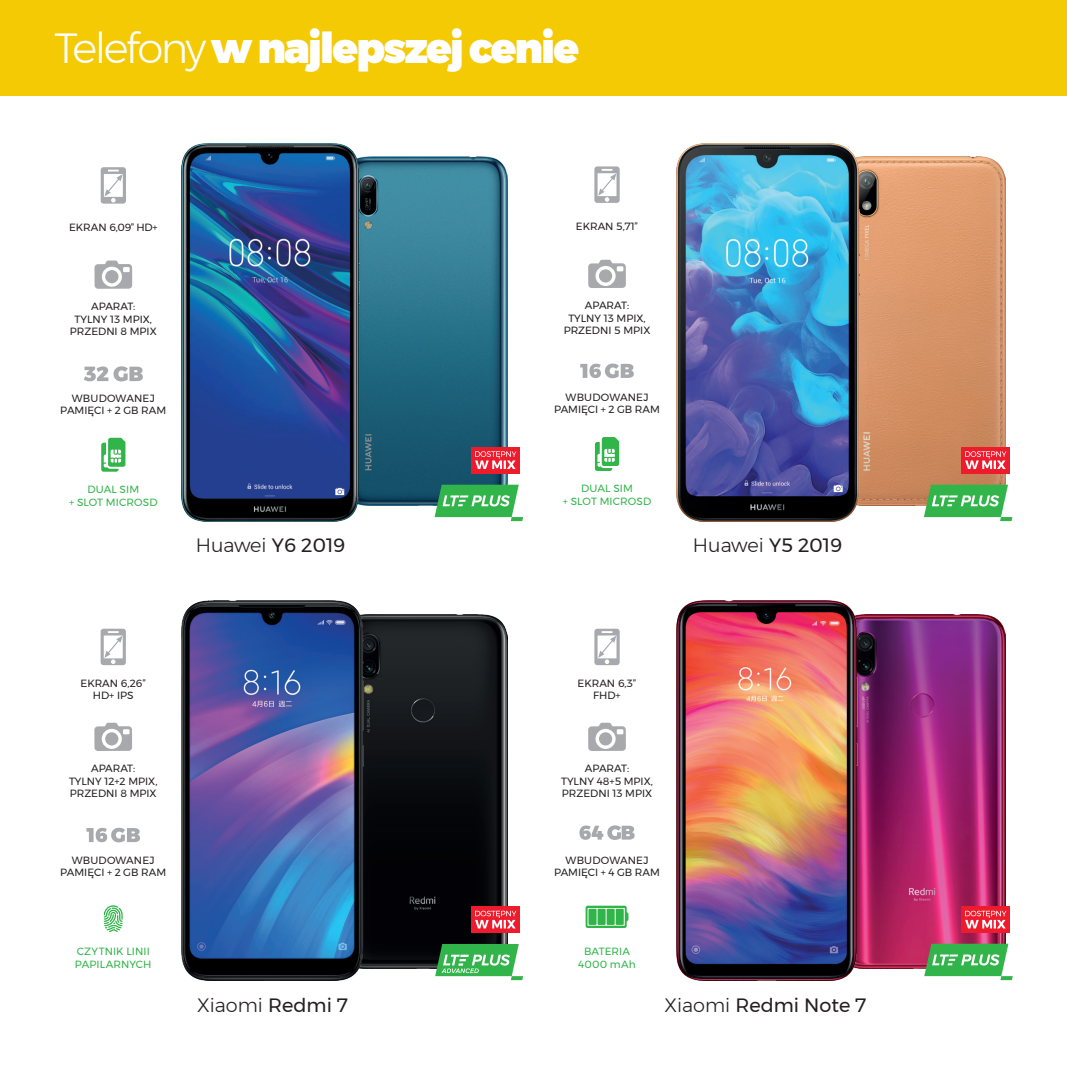
<style>
.page{position:relative;width:1067px;height:1067px;background:#fff}
.page>*{position:absolute;margin:0;border:0;box-sizing:border-box;transform-origin:0 0}
.t1{font:900 42px "Montserrat";letter-spacing:-.045em;color:#fff}
.t2{font:300 19.25px "Montserrat";color:#231f20}
.t3{font:19.25px "Montserrat";color:#231f20}
.t4{font:10.5px/12.6px "Montserrat";color:#231f20;text-align:center}
.t5{font:10.5px/12.6px "Montserrat";letter-spacing:.01em;color:#31b44a;text-align:center}
.s1{font-weight:300}
.s2{font-weight:400}
</style>
<div class="page">
<img style="left:857px;top:615px;width:148px;height:353px">
<img style="left:859px;top:156px;width:146px;height:350px">
<img style="left:364px;top:615px;width:143px;height:353px">
<svg style="left:594px;top:166px;width:25px;height:37px"></svg>
<svg style="left:588px;top:260px;width:38px;height:28px"></svg>
<div style="left:599px;top:269px;width:13px;height:13px;background:#a8a9ad;border-radius:50%"></div>
<svg style="left:580px;top:363px;width:54px;height:15px"></svg>
<svg style="left:595px;top:437px;width:24px;height:34px"></svg>
<svg style="left:101px;top:628px;width:25px;height:37px"></svg>
<svg style="left:94px;top:722px;width:38px;height:29px"></svg>
<div style="left:105px;top:732px;width:13px;height:13px;background:#a8a9ad;border-radius:50%"></div>
<svg style="left:86px;top:827px;width:54px;height:15px"></svg>
<svg style="left:104px;top:905px;width:19px;height:27px"></svg>
<svg style="left:594px;top:628px;width:25px;height:37px"></svg>
<svg style="left:588px;top:722px;width:38px;height:29px"></svg>
<div style="left:599px;top:732px;width:13px;height:13px;background:#a8a9ad;border-radius:50%"></div>
<svg style="left:579px;top:825px;width:55px;height:15px"></svg>
<svg style="left:585px;top:905px;width:43px;height:23px"></svg>
<div style="left:588px;top:908px;width:8px;height:17px;background:#31b44a"></div>
<div style="left:606px;top:908px;width:8px;height:17px;background:#31b44a"></div>
<div style="left:597px;top:908px;width:8px;height:17px;background:#31b44a"></div>
<div style="left:615px;top:908px;width:8px;height:17px;background:#31b44a"></div>
<svg style="left:435px;top:944px;width:88px;height:36px"></svg>
<svg style="left:923px;top:484px;width:89px;height:37px"></svg>
<svg style="left:924px;top:943px;width:88px;height:37px"></svg>
<div style="left:961px;top:447px;width:48px;height:26px;background:#ee1b2d"></div>
<svg style="left:965px;top:451px;width:41px;height:18px"></svg>
<div style="left:961px;top:906px;width:48px;height:27px;background:#ee1b2d"></div>
<svg style="left:965px;top:910px;width:41px;height:18px"></svg>
<div style="left:471px;top:906px;width:48px;height:27px;background:#ee1b2d"></div>
<svg style="left:475px;top:910px;width:41px;height:18px"></svg>
<div style="left:0;top:0;width:1067px;height:95px;background:#f4ca05"></div>
<img style="left:181px;top:600px;width:183px;height:380px">
<img style="left:359px;top:156px;width:148px;height:350px">
<svg style="left:101px;top:167px;width:25px;height:37px"></svg>
<svg style="left:94px;top:260px;width:38px;height:29px"></svg>
<div style="left:105px;top:270px;width:13px;height:13px;background:#a8a9ad;border-radius:50%"></div>
<svg style="left:84px;top:366px;width:59px;height:15px"></svg>
<svg style="left:101px;top:438px;width:24px;height:34px"></svg>
<div style="left:471px;top:447px;width:48px;height:26px;background:#ee1b2d"></div>
<svg style="left:475px;top:451px;width:41px;height:18px"></svg>
<img style="left:181px;top:144px;width:178px;height:377px">
<svg style="left:434px;top:484px;width:89px;height:37px"></svg>
<img style="left:676px;top:144px;width:183px;height:377px">
<img style="left:676px;top:600px;width:181px;height:380px">
<h1 class="t1" style="left:55px;top:14px;width:526px"><span class="s1">Telefony</span> w najlepszej cenie</h1>
<p class="t4" style="left:69px;top:221px;width:90px">EKRAN 6,09” HD+</p>
<p class="t4" style="left:576px;top:220px;width:64px">EKRAN 5,71”</p>
<p class="t4" style="left:70px;top:300px;width:88px">APARAT:<br>TYLNY 13 MPIX,<br>PRZEDNI 8 MPIX</p>
<p class="t4" style="left:563px;top:299px;width:88px">APARAT:<br>TYLNY 13 MPIX,<br>PRZEDNI 5 MPIX</p>
<p class="t4" style="left:60px;top:391px;width:108px">WBUDOWANEJ<br>PAMIĘCI + 2 GB RAM</p>
<p class="t4" style="left:554px;top:391px;width:108px">WBUDOWANEJ<br>PAMIĘCI + 2 GB RAM</p>
<p class="t5" style="left:69px;top:483px;width:90px">DUAL SIM<br>+ SLOT MICROSD</p>
<p class="t5" style="left:563px;top:482px;width:90px">DUAL SIM<br>+ SLOT MICROSD</p>
<h2 class="t2" style="left:196px;top:530px;width:151px">Huawei <span class="s2">Y6 2019</span></h2>
<h2 class="t2" style="left:693px;top:530px;width:151px">Huawei <span class="s2">Y5 2019</span></h2>
<p class="t4" style="left:81px;top:676px;width:67px">EKRAN 6,26”<br>HD+ IPS</p>
<p class="t4" style="left:577px;top:676px;width:60px">EKRAN 6,3”<br>FHD+</p>
<p class="t4" style="left:69px;top:762px;width:90px">APARAT:<br>TYLNY 12+2 MPIX,<br>PRZEDNI 8 MPIX</p>
<p class="t4" style="left:561px;top:762px;width:93px">APARAT:<br>TYLNY 48+5 MPIX,<br>PRZEDNI 13 MPIX</p>
<p class="t4" style="left:60px;top:853px;width:108px">WBUDOWANEJ<br>PAMIĘCI + 2 GB RAM</p>
<p class="t4" style="left:554px;top:853px;width:108px">WBUDOWANEJ<br>PAMIĘCI + 4 GB RAM</p>
<p class="t5" style="left:75px;top:944px;width:78px;text-align:left">CZYTNIK LINII<br>PAPILARNYCH</p>
<p class="t5" style="left:578px;top:944px;width:59px">BATERIA<br>4000 mAh</p>
<h2 class="t2" style="left:197px;top:991px;width:152px">Xiaomi <span class="s2">Redmi 7</span></h2>
<h2 class="t3" style="left:664px;top:990px;width:203px"><span class="s1">Xiaomi</span> Redmi Note 7</h2>
</div>
